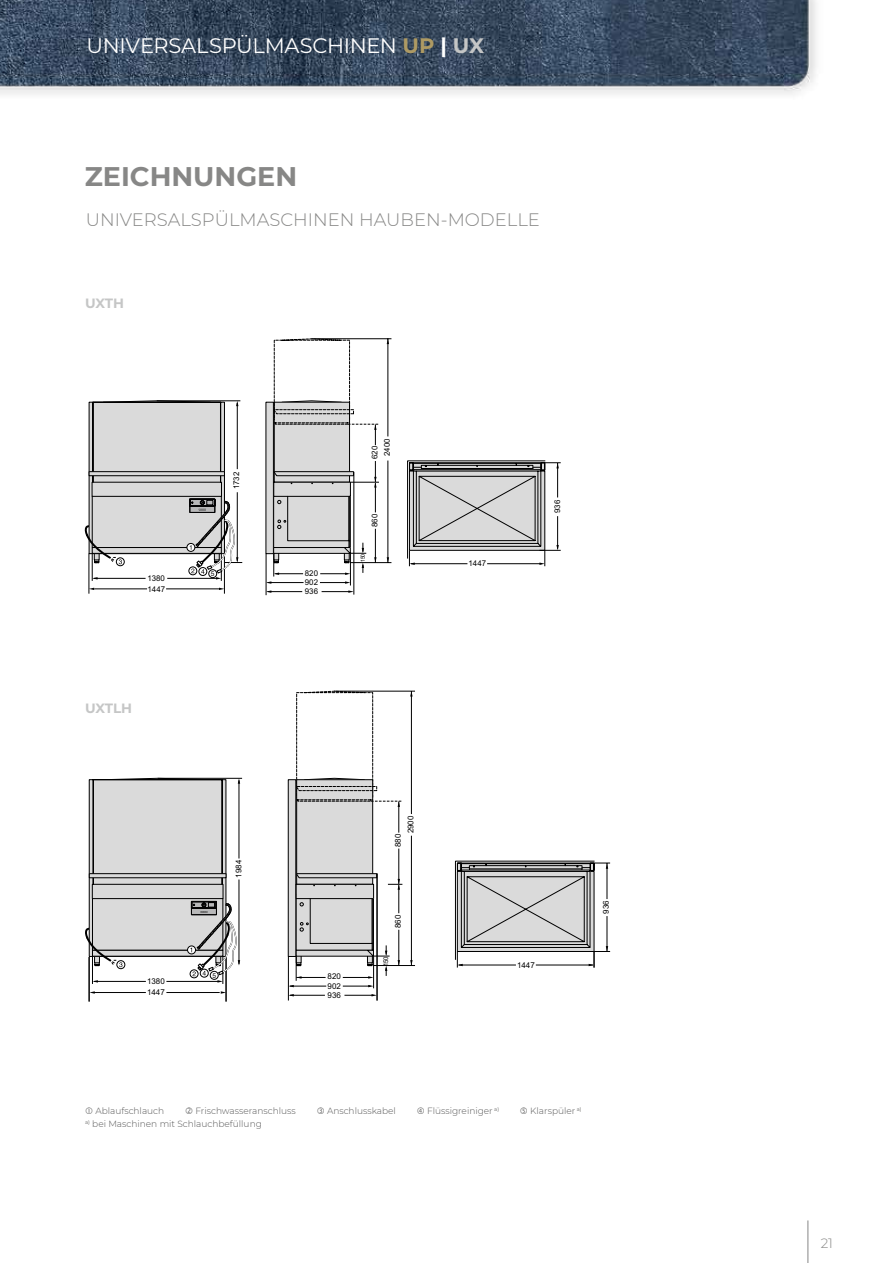
<style>
.page{position:relative;width:893px;height:1263px;background:#fff}
.page>*{position:absolute;margin:0;border:0;box-sizing:border-box;transform-origin:0 0}
.t1{font:700 27px "Montserrat";color:#878786}
.t2{font:21px "Montserrat";letter-spacing:-.01em;color:#fff}
.t3{font:300 18px "Montserrat";color:#878786}
.t4{font:700 13.5px "Montserrat";letter-spacing:-.01em;color:#c5c6c6}
.t5{font:300 13.5px "Montserrat";color:#878786}
.t6{font:300 9px "Montserrat";color:#565656}
.t7{font:7.95px/9.3px "Arial";color:#000}
.t8{font:6.6px "Arial";color:#000;scale:.9 1}
.t9{font:6.6px "Arial";color:#000}
.t10{font:5.55px "Arial";color:#000;scale:.9 1}
.s1{font-weight:700;color:#ae9a63}
.s2{font-weight:700}
.s3{font-weight:700;color:#c5c6c6}
</style>
<div class="page">
<hr style="left:807px;top:1220px;width:1px;height:43px;background:#878786">
<hr style="left:224px;top:553px;width:1px;height:41px;background:#000">
<hr style="left:89px;top:553px;width:1px;height:41px;background:#000">
<hr style="left:266px;top:554px;width:1px;height:41px;background:#000">
<hr style="left:353px;top:472px;width:1px;height:123px;background:#000">
<svg style="left:85px;top:338px;width:476px;height:255px"></svg>
<hr style="left:334px;top:691px;width:81px;height:1px;background:#000">
<hr style="left:411px;top:691px;width:1px;height:123px;background:#000">
<hr style="left:411px;top:836px;width:1px;height:129px;background:#000">
<hr style="left:373px;top:965px;width:42px;height:1px;background:#000">
<hr style="left:288px;top:956px;width:1px;height:44px;background:#000">
<hr style="left:226px;top:957px;width:1px;height:44px;background:#000">
<hr style="left:89px;top:957px;width:1px;height:44px;background:#000">
<svg style="left:455px;top:860px;width:155px;height:107px"></svg>
<hr style="left:377px;top:873px;width:1px;height:127px;background:#000">
<svg style="left:85px;top:691px;width:317px;height:305px"></svg>
<img style="left:0;top:0;width:816px;height:95px">
<h2 class="t2" style="left:86px;top:31px;width:399px">UNIVERSALSPÜLMASCHINEN <span class="s1">UP</span> <span class="s2">|</span> <span class="s3">UX</span></h2>
<h1 class="t1" style="left:85px;top:157px;width:214px">ZEICHNUNGEN</h1>
<h3 class="t3" style="left:86px;top:207px;width:456px">UNIVERSALSPÜLMASCHINEN HAUBEN-MODELLE</h3>
<h3 class="t4" style="left:85px;top:293px;width:40px">UXTH</h3>
<p class="t7" style="left:147px;top:573px;width:19px">1380</p>
<p class="t7" style="left:148px;top:584px;width:19px">1447</p>
<p class="t7" style="left:232px;top:489px;width:19px;rotate:-90deg">1732</p>
<p class="t9" style="left:211px;top:569px;width:5px">5</p>
<p class="t7" style="left:305px;top:568px;width:15px">820</p>
<p class="t7" style="left:305px;top:578px;width:15px">902</p>
<p class="t7" style="left:305px;top:587px;width:15px">936</p>
<p class="t7" style="left:382px;top:456px;width:19px;rotate:-90deg">2400</p>
<p class="t7" style="left:370px;top:459px;width:15px;rotate:-90deg">620</p>
<p class="t7" style="left:370px;top:527px;width:15px;rotate:-90deg">860</p>
<p class="t10" style="left:359px;top:562px;width:10px;rotate:-90deg">150</p>
<p class="t7" style="left:469px;top:559px;width:19px">1447</p>
<p class="t7" style="left:553px;top:513px;width:15px;rotate:-90deg">936</p>
<h3 class="t4" style="left:85px;top:698px;width:49px">UXTLH</h3>
<p class="t7" style="left:234px;top:877px;width:19px;rotate:-90deg">1984</p>
<p class="t9" style="left:212px;top:971px;width:5px">5</p>
<p class="t7" style="left:328px;top:972px;width:15px">820<br>902</p>
<p class="t7" style="left:147px;top:976px;width:19px">1380</p>
<p class="t7" style="left:147px;top:988px;width:19px">1447</p>
<p class="t7" style="left:328px;top:990px;width:15px">936</p>
<p class="t7" style="left:406px;top:833px;width:19px;rotate:-90deg">2900</p>
<p class="t7" style="left:393px;top:847px;width:15px;rotate:-90deg">880</p>
<p class="t7" style="left:393px;top:928px;width:15px;rotate:-90deg">860</p>
<p class="t8" style="left:381px;top:966px;width:12px;rotate:-90deg">150</p>
<p class="t7" style="left:517px;top:960px;width:19px">1447</p>
<p class="t7" style="left:601px;top:914px;width:15px;rotate:-90deg">936</p>
<p class="t6" style="left:95px;top:1104px;width:70px">Ablaufschlauch</p>
<p class="t6" style="left:195px;top:1104px;width:102px">Frischwasseranschluss</p>
<p class="t6" style="left:327px;top:1104px;width:70px">Anschlusskabel</p>
<p class="t6" style="left:427px;top:1104px;width:74px">Flüssigreiniger <sup>a)</sup></p>
<p class="t6" style="left:530px;top:1104px;width:53px">Klarspüler <sup>a)</sup></p>
<p class="t6" style="left:85px;top:1118px;width:178px"><sup>a)</sup> bei Maschinen mit Schlauchbefüllung</p>
<h3 class="t5" style="left:821px;top:1234px;width:14px">21</h3>
</div>
